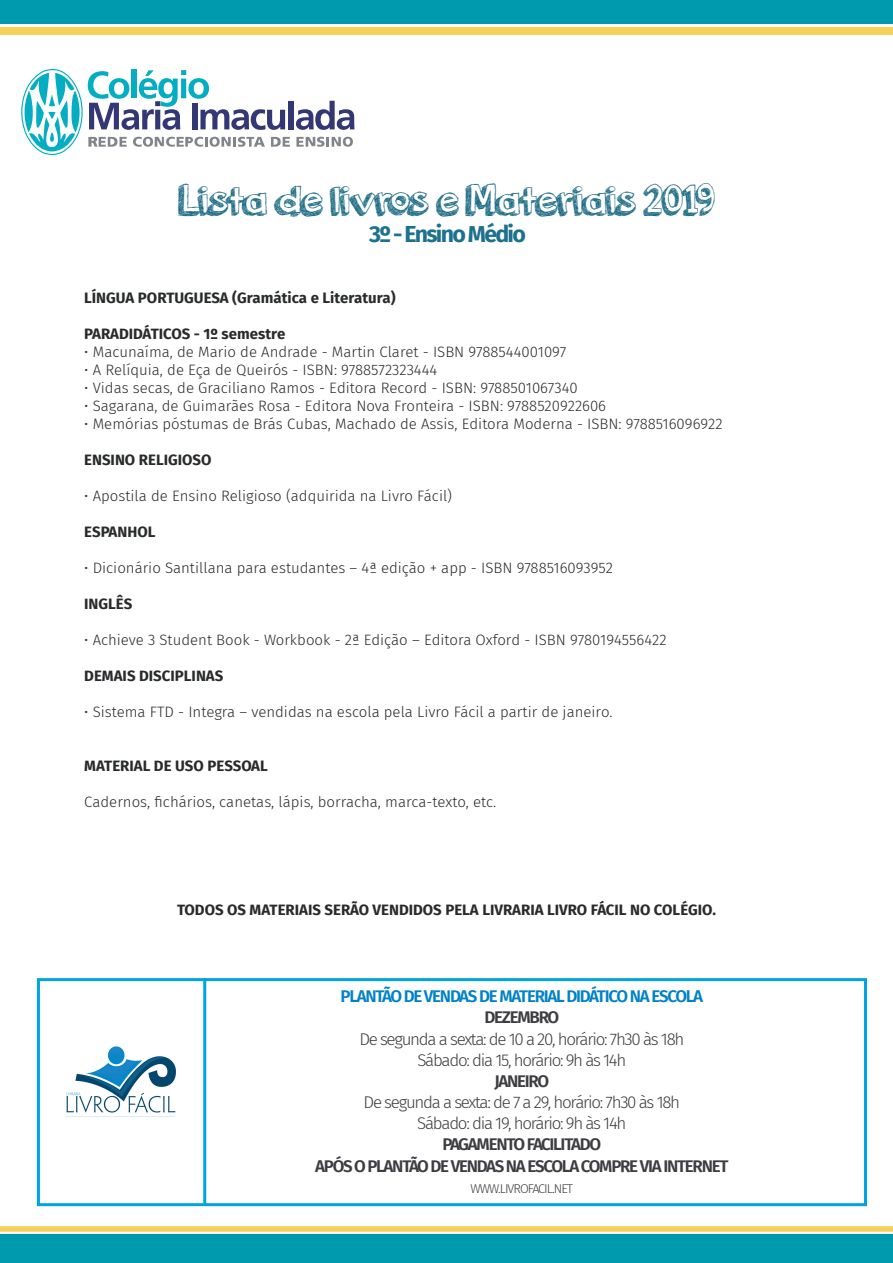
<style>
.page{position:relative;width:893px;height:1263px;background:#fff}
.page>*{position:absolute;margin:0;border:0;box-sizing:border-box;transform-origin:0 0}
.t1{font:44.4px "orangejuice";letter-spacing:-.03em;color:#1e6d86}
.t2{font:700 23.1px "Fira Sans";letter-spacing:-.075em;color:#1e718d}
.t3{font:300 16.95px/21.1px "Fira Sans";letter-spacing:-.075em;color:#3d3c41;text-align:center}
.t4{font:600 16.95px/21.1px "Fira Sans";letter-spacing:-.075em;color:#3d3c41;text-align:center}
.t5{font:600 16.95px "Fira Sans";letter-spacing:-.075em;color:#0082c7}
.t6{font:300 15px "Fira Sans";color:#282a2c}
.t7{font:700 15px "Fira Sans";color:#282a2c}
.t8{font:300 12.75px "Fira Sans";letter-spacing:-.075em;color:#3d3c41}
</style>
<div class="page">
<div style="left:0;top:1234px;width:893px;height:29px;background:#009aae"></div>
<div style="left:0;top:1226px;width:893px;height:6px;background:#f6d159"></div>
<div style="left:0;top:0;width:893px;height:24px;background:#009aae"></div>
<div style="left:0;top:27px;width:893px;height:7px;background:#f6d159"></div>
<div style="left:289px;top:101px;width:5px;height:28px;background:#333774"></div>
<svg style="left:296px;top:101px;width:59px;height:29px"></svg>
<svg style="left:21px;top:69px;width:269px;height:86px"></svg>
<svg style="left:296px;top:137px;width:57px;height:10px"></svg>
<div style="left:37px;top:978px;width:830px;height:228px;border:3px solid #00a4e2"></div>
<hr style="left:203px;top:978px;width:3px;height:226px;background:#00a4e2">
<img style="left:65px;top:1046px;width:111px;height:71px">
<h1 class="t1" style="left:178px;top:170px;width:538px">Lista de livros e Materiais 2019</h1>
<h2 class="t2" style="left:369px;top:214px;width:158px">3º - Ensino Médio</h2>
<p class="t7" style="left:84px;top:285px;width:313px">LÍNGUA PORTUGUESA (Gramática e Literatura)</p>
<p class="t7" style="left:84px;top:321px;width:203px">PARADIDÁTICOS - 1º semestre</p>
<p class="t6" style="left:84px;top:341px;width:484px">• Macunaíma, de Mario de Andrade - Martin Claret - ISBN 9788544001097</p>
<p class="t6" style="left:84px;top:359px;width:355px">• A Relíquia, de Eça de Queirós - ISBN: 9788572323444</p>
<p class="t6" style="left:84px;top:377px;width:495px">• Vidas secas, de Graciliano Ramos - Editora Record - ISBN: 9788501067340</p>
<p class="t6" style="left:84px;top:395px;width:523px">• Sagarana, de Guimarães Rosa - Editora Nova Fronteira - ISBN: 9788520922606</p>
<p class="t6" style="left:84px;top:413px;width:640px">• Memórias póstumas de Brás Cubas, Machado de Assis, Editora Moderna - ISBN: 9788516096922</p>
<p class="t7" style="left:84px;top:447px;width:129px">ENSINO RELIGIOSO</p>
<p class="t6" style="left:84px;top:485px;width:369px">• Apostila de Ensino Religioso (adquirida na Livro Fácil)</p>
<p class="t7" style="left:84px;top:519px;width:73px">ESPANHOL</p>
<p class="t6" style="left:84px;top:557px;width:530px">• Dicionário Santillana para estudantes – 4ª edição + app - ISBN 9788516093952</p>
<p class="t7" style="left:84px;top:591px;width:50px">INGLÊS</p>
<p class="t6" style="left:84px;top:629px;width:584px">• Achieve 3 Student Book - Workbook - 2ª Edição – Editora Oxford - ISBN 9780194556422</p>
<p class="t7" style="left:84px;top:663px;width:141px">DEMAIS DISCIPLINAS</p>
<p class="t6" style="left:84px;top:701px;width:530px">• Sistema FTD - Integra – vendidas na escola pela Livro Fácil a partir de janeiro.</p>
<p class="t7" style="left:84px;top:753px;width:185px">MATERIAL DE USO PESSOAL</p>
<p class="t6" style="left:84px;top:791px;width:413px">Cadernos, fichários, canetas, lápis, borracha, marca-texto, etc.</p>
<p class="t7" style="left:177px;top:897px;width:540px">TODOS OS MATERIAIS SERÃO VENDIDOS PELA LIVRARIA LIVRO FÁCIL NO COLÉGIO.</p>
<p class="t5" style="left:341px;top:982px;width:364px">PLANTÃO DE VENDAS DE MATERIAL DIDÁTICO NA ESCOLA</p>
<p class="t4" style="left:484px;top:1006px;width:76px">DEZEMBRO</p>
<p class="t3" style="left:359px;top:1028px;width:327px">De segunda a sexta: de 10 a 20, horário: 7h30 às 18h<br>Sábado: dia 15, horário: 9h às 14h</p>
<p class="t4" style="left:494px;top:1069px;width:56px">JANEIRO</p>
<p class="t3" style="left:364px;top:1091px;width:318px">De segunda a sexta: de 7 a 29, horário: 7h30 às 18h<br>Sábado: dia 19, horário: 9h às 14h</p>
<p class="t4" style="left:315px;top:1133px;width:415px">PAGAMENTO FACILITADO<br>APÓS O PLANTÃO DE VENDAS NA ESCOLA COMPRE VIA INTERNET</p>
<p class="t8" style="left:470px;top:1179px;width:104px">WWW.LIVROFACIL.NET</p>
</div>
